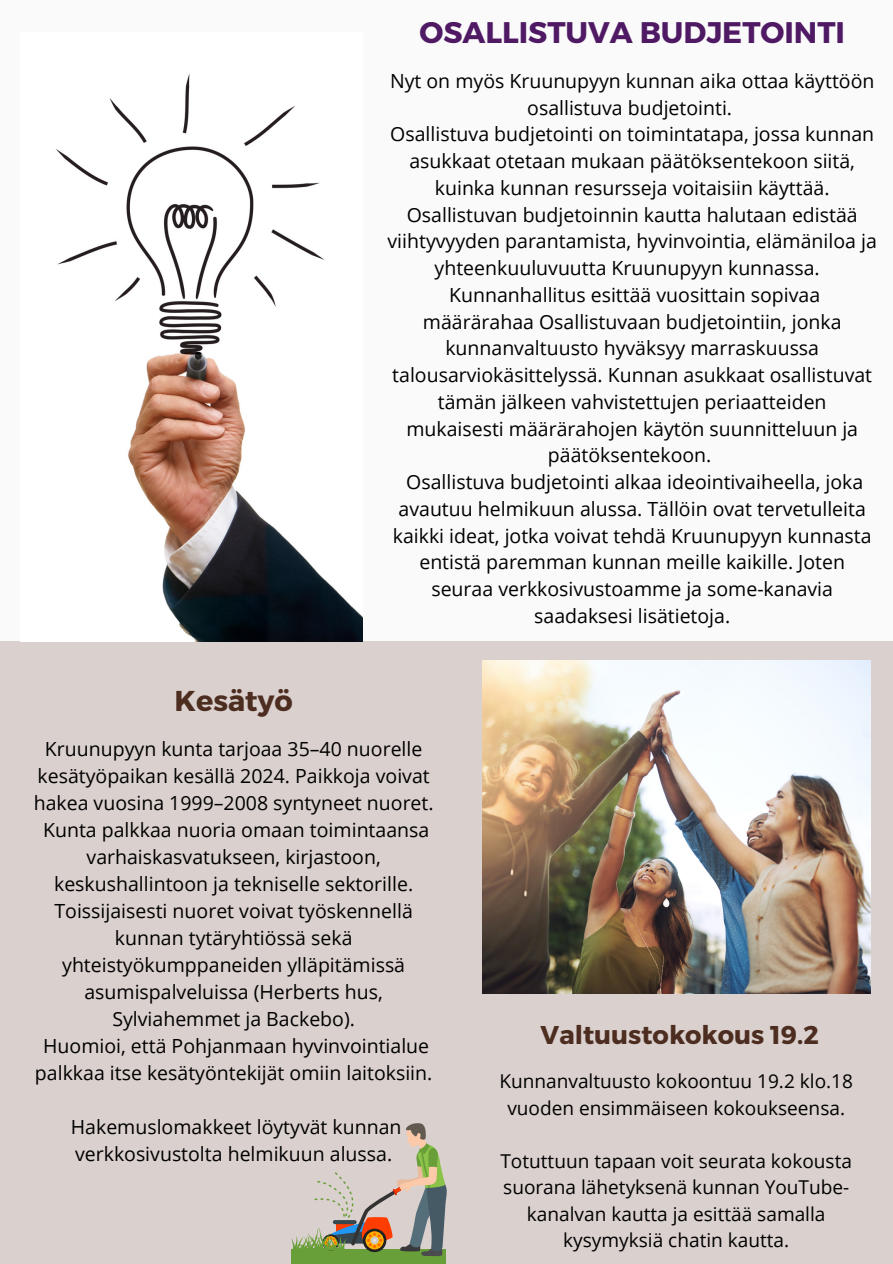
<style>
.page{position:relative;width:893px;height:1264px;background:#fff}
.page>*{position:absolute;margin:0;border:0;box-sizing:border-box;transform-origin:0 0}
.t1{font:700 29.7px "Montserrat";color:#4f1964}
.t2{font:700 28.65px "Montserrat";color:#4c2d20}
.t3{font:700 25.65px "Montserrat";color:#4c2d20}
.t4{font:19.5px/26.7px "Open Sans";color:#000;text-align:center}
.t5{font:19.05px/26.5px "Open Sans";color:#000;text-align:center}
</style>
<div class="page">
<div style="left:0;top:0;width:892px;height:1263px;background:#fafafa"></div>
<div style="left:0;top:641px;width:892px;height:622px;background:#dad0ce"></div>
<img style="left:56px;top:74px;width:307px;height:567px">
<img style="left:482px;top:660px;width:388px;height:333px">
<div style="left:291px;top:1249px;width:155px;height:14px;background:#689f38"></div>
<svg style="left:291px;top:1123px;width:156px;height:133px"></svg>
<p class="t1" style="left:419px;top:13px;width:427px">OSALLISTUVA BUDJETOINTI</p>
<p class="t4" style="left:390px;top:67px;width:486px">Nyt on myös Kruunupyyn kunnan aika ottaa käyttöön osallistuva budjetointi.</p>
<p class="t4" style="left:387px;top:120px;width:491px">Osallistuva budjetointi on toimintatapa, jossa kunnan asukkaat otetaan mukaan päätöksentekoon siitä, kuinka kunnan resursseja voitaisiin käyttää.<br>Osallistuvan budjetoinnin kautta halutaan edistää viihtyvyyden parantamista, hyvinvointia, elämäniloa ja yhteenkuuluvuutta Kruunupyyn kunnassa.</p>
<p class="t4" style="left:392px;top:281px;width:481px">Kunnanhallitus esittää vuosittain sopivaa määrärahaa Osallistuvaan budjetointiin, jonka kunnanvaltuusto hyväksyy marraskuussa talousarviokäsittelyssä. Kunnan asukkaat osallistuvat tämän jälkeen vahvistettujen periaatteiden mukaisesti määrärahojen käytön suunnitteluun ja päätöksentekoon.</p>
<p class="t4" style="left:393px;top:468px;width:480px">Osallistuva budjetointi alkaa ideointivaiheella, joka avautuu helmikuun alussa. Tällöin ovat tervetulleita kaikki ideat, jotka voivat tehdä Kruunupyyn kunnasta entistä paremman kunnan meille kaikille. Joten seuraa verkkosivustoamme ja some-kanavia saadaksesi lisätietoja.</p>
<h2 class="t2" style="left:175px;top:682px;width:120px">Kesätyö</h2>
<p class="t4" style="left:34px;top:734px;width:401px">Kruunupyyn kunta tarjoaa 35–40 nuorelle kesätyöpaikan kesällä 2024. Paikkoja voivat hakea vuosina 1999–2008 syntyneet nuoret.</p>
<p class="t4" style="left:43px;top:815px;width:388px">Kunta palkkaa nuoria omaan toimintaansa varhaiskasvatukseen, kirjastoon, keskushallintoon ja tekniselle sektorille.<br>Toissijaisesti nuoret voivat työskennellä kunnan tytäryhtiössä sekä yhteistyökumppaneiden ylläpitämissä asumispalveluissa (Herberts hus, Sylviahemmet ja Backebo).</p>
<p class="t4" style="left:35px;top:1031px;width:399px">Huomioi, että Pohjanmaan hyvinvointialue palkkaa itse kesätyöntekijät omiin laitoksiin.</p>
<p class="t4" style="left:71px;top:1112px;width:332px;text-align:left">Hakemuslomakkeet löytyvät kunnan verkkosivustolta helmikuun alussa.</p>
<p class="t3" style="left:540px;top:1018px;width:280px">Valtuustokokous 19.2</p>
<h3 class="t5" style="left:499px;top:1067px;width:355px">Kunnanvaltuusto kokoontuu 19.2 klo.18 vuoden ensimmäiseen kokoukseensa.</h3>
<p class="t5" style="left:500px;top:1147px;width:353px">Totuttuun tapaan voit seurata kokousta suorana lähetyksenä kunnan YouTube&shy;kanalvan kautta ja esittää samalla kysymyksiä chatin kautta.</p>
</div>
